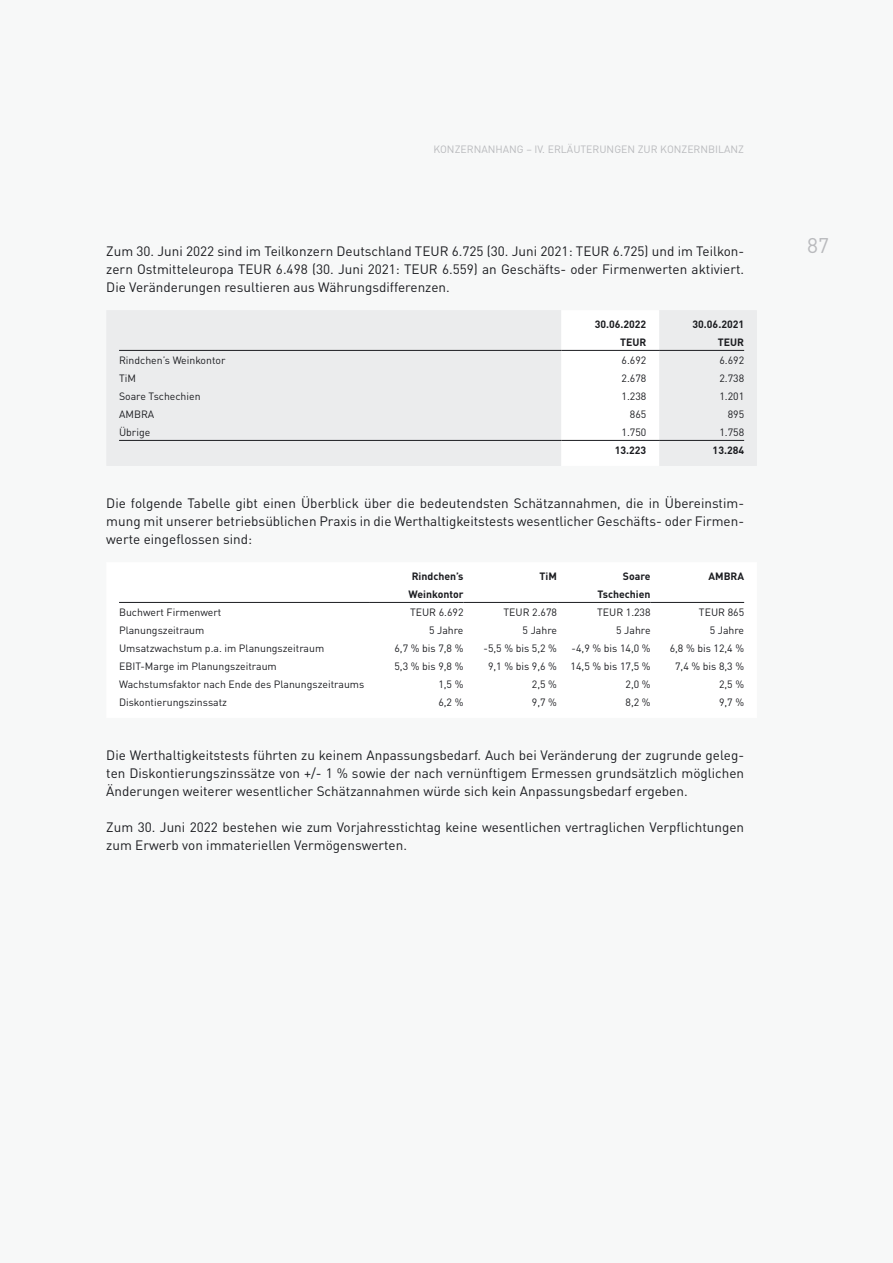
<style>
.page{position:relative;width:893px;height:1263px;background:#f7f8f8}
.page>*{position:absolute;margin:0;border:0;box-sizing:border-box;transform-origin:0 0}
.t1{font:21px "DIN Pro";color:#b9babd}
.t2{font:13.5px/18px "DIN Pro";color:#1b1c20;text-align:justify}
.t3{font:10.5px "DIN Pro";color:#1b1c20}
.t4{font:700 10.5px/18px "DIN Pro";color:#1b1c20}
.t5{font:10.5px "DIN Pro";color:#b9babd}
</style>
<div class="page">
<div style="left:107px;top:310px;width:650px;height:156px;background:#ebeced"></div>
<svg style="left:561px;top:310px;width:98px;height:156px"></svg>
<hr style="left:119px;top:350px;width:442px;height:1px;background:#1b1c20">
<hr style="left:561px;top:350px;width:98px;height:1px;background:#1b1c20">
<hr style="left:659px;top:350px;width:85px;height:1px;background:#1b1c20">
<hr style="left:119px;top:440px;width:442px;height:1px;background:#1b1c20">
<hr style="left:561px;top:440px;width:98px;height:1px;background:#1b1c20">
<hr style="left:659px;top:440px;width:85px;height:1px;background:#1b1c20">
<hr style="left:119px;top:602px;width:251px;height:1px;background:#1b1c20">
<hr style="left:370px;top:602px;width:93px;height:1px;background:#1b1c20">
<hr style="left:463px;top:602px;width:94px;height:1px;background:#1b1c20">
<hr style="left:557px;top:602px;width:94px;height:1px;background:#1b1c20">
<hr style="left:651px;top:602px;width:93px;height:1px;background:#1b1c20">
<p class="t5" style="left:433px;top:141px;width:312px">KONZERNANHANG – IV. ERLÄUTERUNGEN ZUR KONZERNBILANZ</p>
<p class="t2" style="left:106px;top:241px;width:639px">Zum 30. Juni 2022 sind im Teilkonzern Deutschland TEUR 6.725 (30. Juni 2021: TEUR 6.725) und im Teilkon&shy;zern Ostmitteleuropa TEUR 6.498 (30. Juni 2021: TEUR 6.559) an Geschäfts- oder Firmenwerten aktiviert.<br>Die Veränderungen resultieren aus Währungsdifferenzen.</p>
<p class="t4" style="left:595px;top:314px;width:53px">30.06.2022</p>
<p class="t4" style="left:692px;top:314px;width:53px">30.06.2021</p>
<p class="t4" style="left:620px;top:332px;width:28px">TEUR</p>
<p class="t4" style="left:718px;top:332px;width:28px">TEUR</p>
<p class="t3" style="left:119px;top:352px;width:108px">Rindchen’s Weinkontor</p>
<p class="t3" style="left:622px;top:352px;width:26px">6.692</p>
<p class="t3" style="left:719px;top:352px;width:26px">6.692</p>
<p class="t3" style="left:119px;top:370px;width:18px">TiM</p>
<p class="t3" style="left:622px;top:370px;width:26px">2.678</p>
<p class="t3" style="left:719px;top:370px;width:26px">2.738</p>
<p class="t3" style="left:119px;top:388px;width:83px">Soare Tschechien</p>
<p class="t3" style="left:622px;top:388px;width:26px">1.238</p>
<p class="t3" style="left:719px;top:388px;width:26px">1.201</p>
<p class="t3" style="left:119px;top:406px;width:37px">AMBRA</p>
<p class="t3" style="left:630px;top:406px;width:18px">865</p>
<p class="t3" style="left:728px;top:406px;width:18px">895</p>
<p class="t3" style="left:119px;top:424px;width:33px">Übrige</p>
<p class="t3" style="left:622px;top:424px;width:26px">1.750</p>
<p class="t3" style="left:719px;top:424px;width:26px">1.758</p>
<p class="t4" style="left:615px;top:440px;width:33px">13.223</p>
<p class="t4" style="left:713px;top:440px;width:33px">13.284</p>
<p class="t2" style="left:106px;top:493px;width:639px">Die folgende Tabelle gibt einen Überblick über die bedeutendsten Schätzannahmen, die in Übereinstim&shy;mung mit unserer betriebsüblichen Praxis in die Werthaltigkeitstests wesentlicher Geschäfts- oder Firmen&shy;werte eingeflossen sind:</p>
<p class="t4" style="left:409px;top:566px;width:56px">Rindchen’s<br>Weinkontor</p>
<p class="t4" style="left:540px;top:566px;width:19px">TiM</p>
<p class="t4" style="left:597px;top:566px;width:55px;text-align:right">Soare<br>Tschechien</p>
<p class="t4" style="left:708px;top:566px;width:37px">AMBRA</p>
<p class="t3" style="left:119px;top:604px;width:104px">Buchwert Firmenwert</p>
<p class="t3" style="left:410px;top:604px;width:55px">TEUR 6.692</p>
<p class="t3" style="left:504px;top:604px;width:55px">TEUR 2.678</p>
<p class="t3" style="left:597px;top:604px;width:55px">TEUR 1.238</p>
<p class="t3" style="left:699px;top:604px;width:47px">TEUR 865</p>
<p class="t3" style="left:119px;top:622px;width:87px">Planungszeitraum</p>
<p class="t3" style="left:429px;top:622px;width:36px">5 Jahre</p>
<p class="t3" style="left:523px;top:622px;width:36px">5 Jahre</p>
<p class="t3" style="left:616px;top:622px;width:36px">5 Jahre</p>
<p class="t3" style="left:710px;top:622px;width:36px">5 Jahre</p>
<p class="t3" style="left:119px;top:640px;width:207px">Umsatzwachstum p.a. im Planungszeitraum</p>
<p class="t3" style="left:394px;top:640px;width:70px">6,7 % bis 7,8 %</p>
<p class="t3" style="left:484px;top:640px;width:75px">-5,5 % bis 5,2 %</p>
<p class="t3" style="left:572px;top:640px;width:80px">-4,9 % bis 14,0 %</p>
<p class="t3" style="left:670px;top:640px;width:76px">6,8 % bis 12,4 %</p>
<p class="t3" style="left:119px;top:658px;width:159px">EBIT-Marge im Planungszeitraum</p>
<p class="t3" style="left:394px;top:658px;width:70px">5,3 % bis 9,8 %</p>
<p class="t3" style="left:488px;top:658px;width:70px">9,1 % bis 9,6 %</p>
<p class="t3" style="left:571px;top:658px;width:81px">14,5 % bis 17,5 %</p>
<p class="t3" style="left:675px;top:658px;width:70px">7,4 % bis 8,3 %</p>
<p class="t3" style="left:119px;top:676px;width:247px">Wachstumsfaktor nach Ende des Planungszeitraums</p>
<p class="t3" style="left:438px;top:676px;width:27px">1,5 %</p>
<p class="t3" style="left:532px;top:676px;width:27px">2,5 %</p>
<p class="t3" style="left:625px;top:676px;width:27px">2,0 %</p>
<p class="t3" style="left:719px;top:676px;width:27px">2,5 %</p>
<p class="t3" style="left:119px;top:694px;width:109px">Diskontierungszinssatz</p>
<p class="t3" style="left:438px;top:694px;width:27px">6,2 %</p>
<p class="t3" style="left:532px;top:694px;width:27px">9,7 %</p>
<p class="t3" style="left:625px;top:694px;width:27px">8,2 %</p>
<p class="t3" style="left:719px;top:694px;width:27px">9,7 %</p>
<p class="t2" style="left:106px;top:745px;width:639px">Die Werthaltigkeitstests führten zu keinem Anpassungsbedarf. Auch bei Veränderung der zugrunde geleg&shy;ten Diskontierungszinssätze von +/- 1 % sowie der nach vernünftigem Ermessen grundsätzlich möglichen Änderungen weiterer wesentlicher Schätzannahmen würde sich kein Anpassungsbedarf ergeben.</p>
<p class="t2" style="left:106px;top:817px;width:639px">Zum 30. Juni 2022 bestehen wie zum Vorjahresstichtag keine wesentlichen vertraglichen Verpflichtungen zum Erwerb von immateriellen Vermögenswerten.</p>
<h1 class="t1" style="left:807px;top:229px;width:23px">87</h1>
</div>
